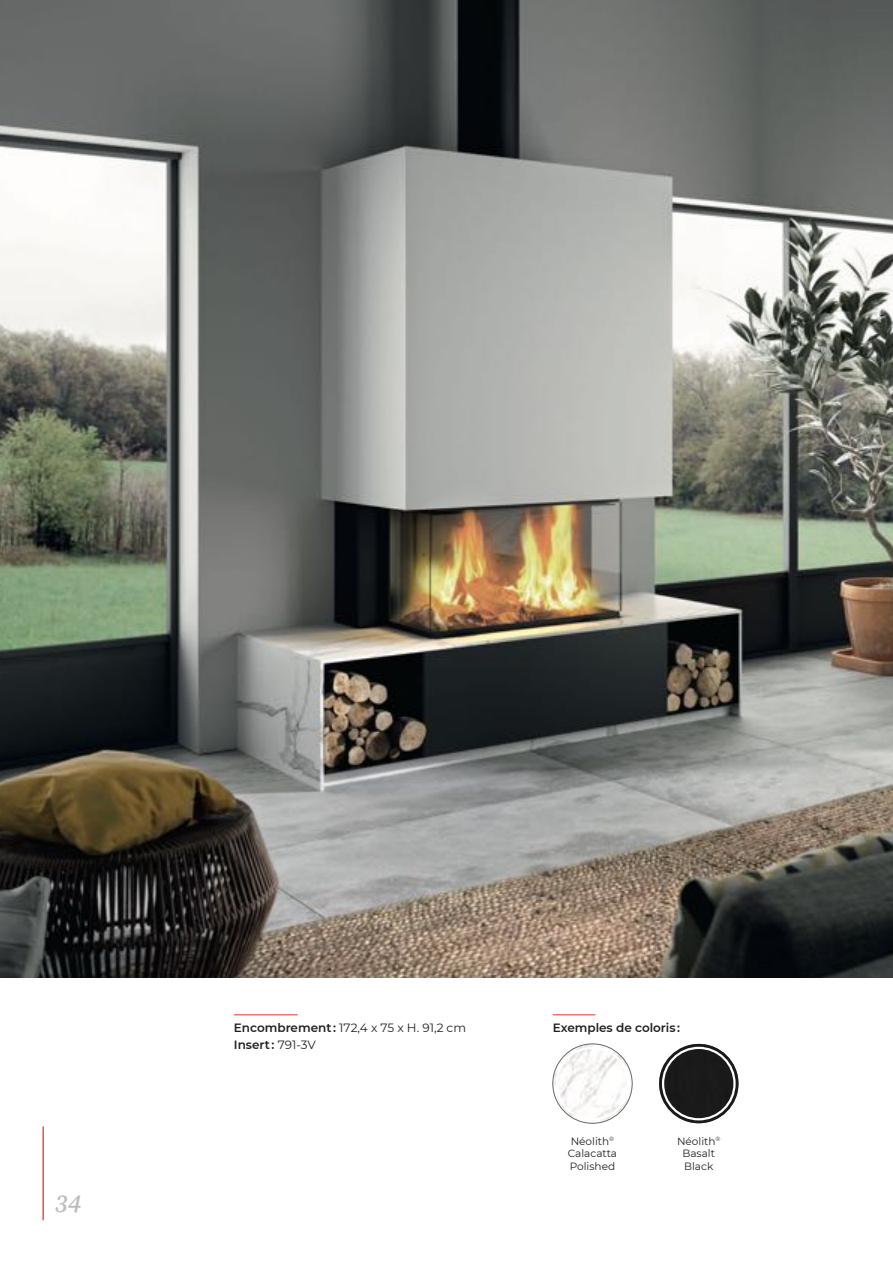
<style>
.page{position:relative;width:893px;height:1263px;background:#fff}
.page>*{position:absolute;margin:0;border:0;box-sizing:border-box;transform-origin:0 0}
.t1{font:italic 600 25.5px "Source Serif Pro";color:#bcbdc0}
.t2{font:12px/16.5px "Montserrat";color:#231f20}
.t3{font:600 12px "Montserrat";color:#231f20}
.t4{font:10.5px/12.6px "Montserrat";color:#231f20}
.s1{font-weight:600}
</style>
<div class="page">
<img style="left:0;top:0;width:893px;height:977px">
<hr style="left:234px;top:1014px;width:64px;height:1px;background:#e23429">
<img style="left:553px;top:1044px;width:79px;height:79px;border-radius:40px">
<div style="left:553px;top:1044px;width:79px;height:79px;border:1px solid #6c6d70;border-radius:50%"></div>
<div style="left:556px;top:1047px;width:73px;height:73px;border:2px solid #fff;border-radius:50%"></div>
<img style="left:659px;top:1044px;width:79px;height:79px;border-radius:40px">
<div style="left:662px;top:1047px;width:74px;height:73px;border:2px solid #fff;border-radius:50%"></div>
<hr style="left:553px;top:1014px;width:42px;height:1px;background:#e23429">
<hr style="left:43px;top:1127px;width:1px;height:93px;background:#e23429">
<h1 class="t1" style="left:54px;top:1186px;width:28px">34</h1>
<p class="t2" style="left:234px;top:1019px;width:234px"><span class="s1">Encombrement :</span> 172,4 x 75 x H. 91,2 cm<br><span class="s1">Insert :</span> 791-3V</p>
<p class="t3" style="left:553px;top:1019px;width:129px">Exemples de coloris :</p>
<p class="t4" style="left:568px;top:1134px;width:51px">Néolith<sup>®<br></sup>Calacatta<br>Polished</p>
<p class="t4" style="left:677px;top:1134px;width:45px;text-align:center">Néolith<sup>®<br></sup>Basalt<br>Black</p>
</div>
